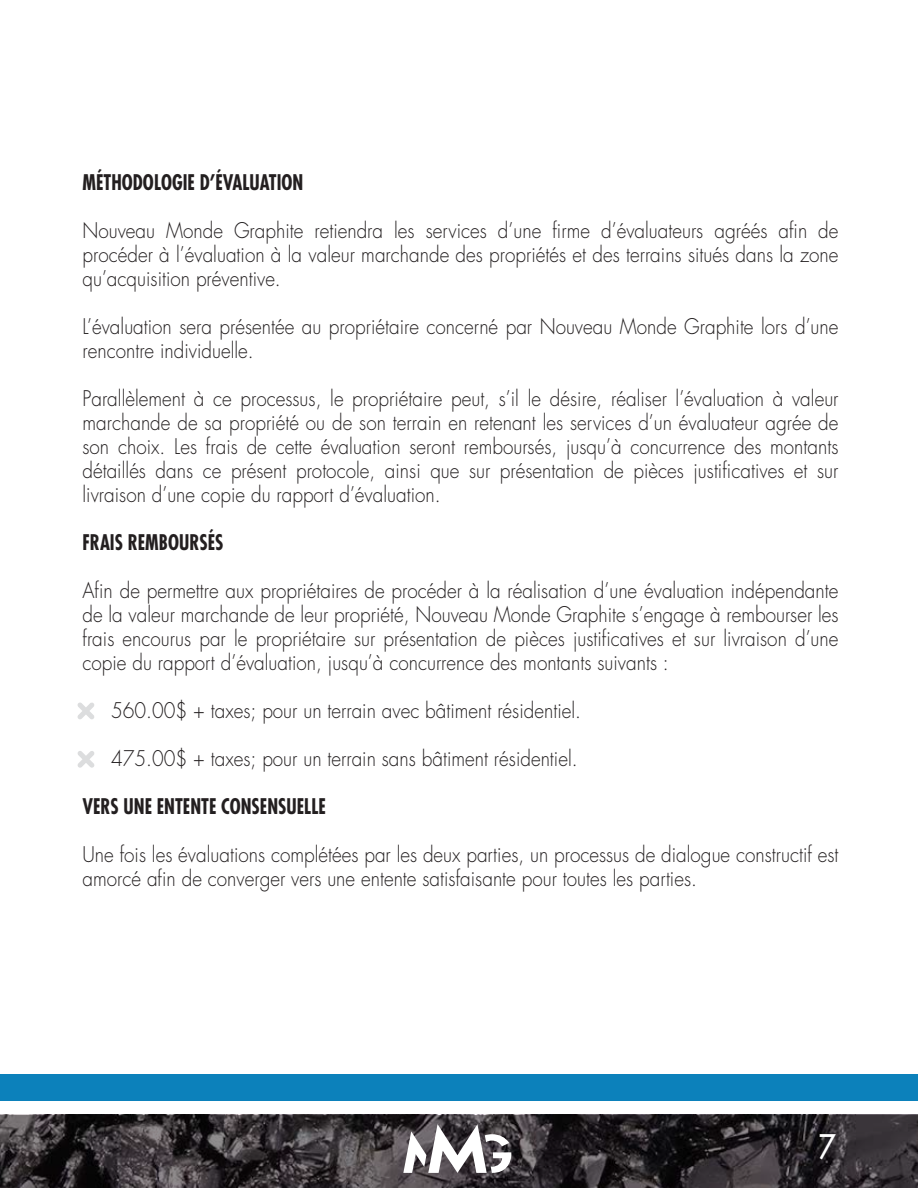
<style>
.page{position:relative;width:918px;height:1188px;background:#fff}
.page>*{position:absolute;margin:0;border:0;box-sizing:border-box;transform-origin:0 0}
.t1{font:33px "Futura";color:#fff;scale:.9 1}
.t2{font:300 21px/24px "Futura";color:#231f20;text-align:justify;scale:.9 1}
.t3{font:700 condensed 21px "Futura";color:#231f20;scale:.9 1}
</style>
<div class="page">
<svg style="left:0;top:1115px;width:918px;height:73px"></svg>
<svg style="left:78px;top:702px;width:16px;height:17px"></svg>
<svg style="left:78px;top:751px;width:17px;height:17px"></svg>
<svg style="left:403px;top:1124px;width:109px;height:49px"></svg>
<div style="left:0;top:1075px;width:918px;height:26px;background:#0c81bb"></div>
<p class="t3" style="left:82px;top:169px;width:247px">MÉTHODOLOGIE D’ÉVALUATION</p>
<p class="t2" style="left:82px;top:219px;width:842px">Nouveau Monde Graphite retiendra les services d’une firme d’évaluateurs agréés afin de procéder à l’évaluation à la valeur marchande des propriétés et des terrains situés dans la zone qu’acquisition préventive.</p>
<p class="t2" style="left:82px;top:315px;width:841px">L’évaluation sera présentée au propriétaire concerné par Nouveau Monde Graphite lors d’une rencontre individuelle.</p>
<p class="t2" style="left:82px;top:387px;width:842px">Parallèlement à ce processus, le propriétaire peut, s’il le désire, réaliser l’évaluation à valeur marchande de sa propriété ou de son terrain en retenant les services d’un évaluateur agrée de son choix. Les frais de cette évaluation seront remboursés, jusqu’à concurrence des montants détaillés dans ce présent protocole, ainsi que sur présentation de pièces justificatives et sur livraison d’une copie du rapport d’évaluation.</p>
<p class="t3" style="left:82px;top:529px;width:158px">FRAIS REMBOURSÉS</p>
<p class="t2" style="left:82px;top:579px;width:842px">Afin de permettre aux propriétaires de procéder à la réalisation d’une évaluation indépendante de la valeur marchande de leur propriété, Nouveau Monde Graphite s’engage à rembourser les frais encourus par le propriétaire sur présentation de pièces justificatives et sur livraison d’une copie du rapport d’évaluation, jusqu’à concurrence des montants suivants :</p>
<p class="t2" style="left:82px;top:699px;width:555px">· 560.00$ + taxes; pour un terrain avec bâtiment résidentiel.</p>
<p class="t2" style="left:82px;top:747px;width:552px">· 475.00$ + taxes; pour un terrain sans bâtiment résidentiel.</p>
<p class="t3" style="left:82px;top:793px;width:272px">VERS UNE ENTENTE CONSENSUELLE</p>
<p class="t2" style="left:82px;top:843px;width:842px">Une fois les évaluations complétées par les deux parties, un processus de dialogue constructif est amorcé afin de converger vers une entente satisfaisante pour toutes les parties.</p>
<h1 class="t1" style="left:818px;top:1125px;width:21px">7</h1>
</div>
